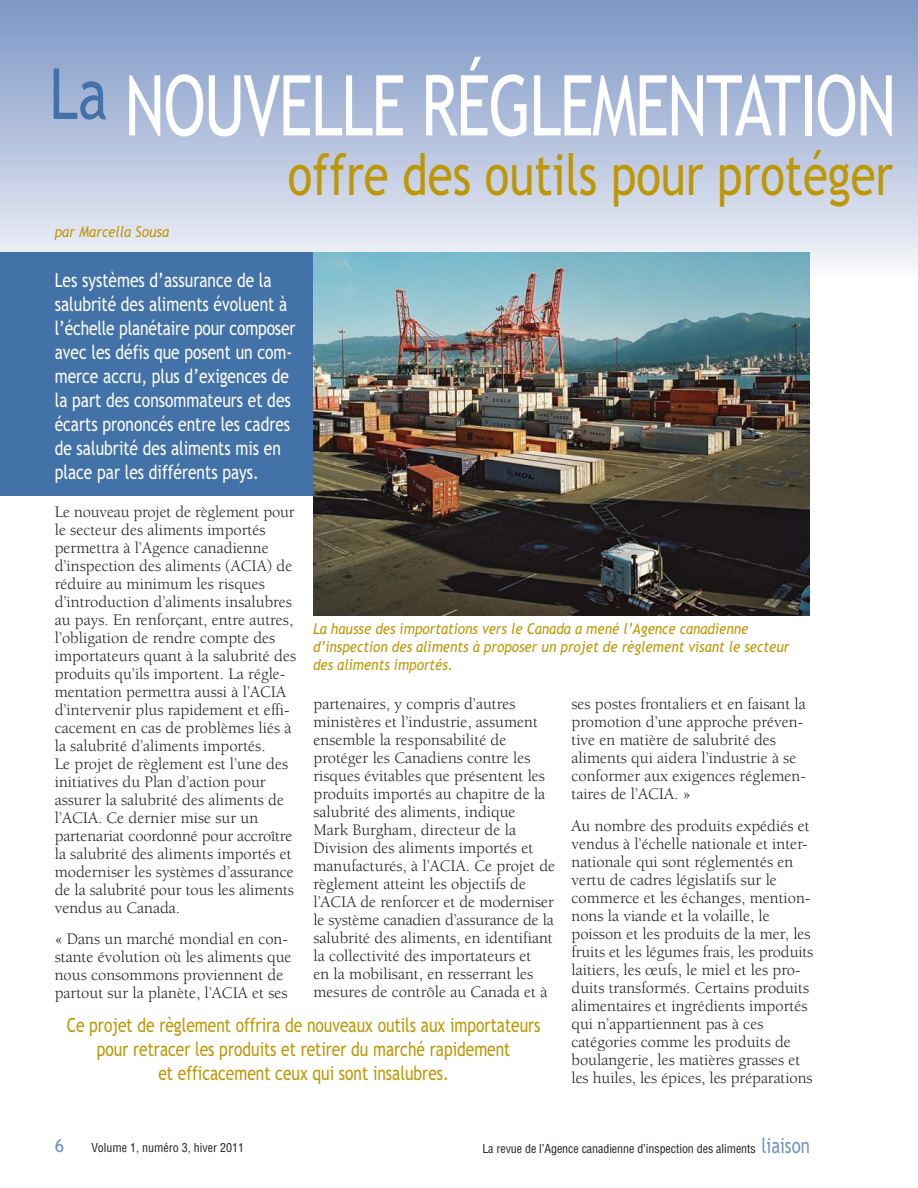
<style>
.page{position:relative;width:918px;height:1188px;background:#fff}
.page>*{position:absolute;margin:0;border:0;box-sizing:border-box;transform-origin:0 0}
.t1{font:84px "Trebuchet MS";letter-spacing:-.025em;color:#fff;scale:.75 1}
.t2{font:57px "Trebuchet MS";color:#bd9705;scale:.8 1}
.t3{font:19.5px/24px "Trebuchet MS";color:#fff;scale:.8 1}
.t4{font:19.5px/24px "Trebuchet MS";color:#bd9705;text-align:center;scale:.8 1}
.t5{font:18px "Trebuchet MS";color:#7592c1}
.t6{font:16.5px/18px "Berkeley";color:#231f20}
.t7{font:italic 15px/18px "Trebuchet MS";color:#bd9705;scale:.9 1}
.t8{font:condensed 12px "Helvetica";letter-spacing:-.005em;color:#231f20}
.s1{font-family:"Trebuchet MS";font-stretch:normal;font-size:21px;color:#7592c1}
</style>
<div class="page">
<div style="left:0;top:0;width:918px;height:278px;background:linear-gradient(to bottom,#7b95c4,#f2f2f8)"></div>
<div style="left:0;top:253px;width:315px;height:243px;background:#4272a7"></div>
<img style="left:314px;top:252px;width:496px;height:364px">
<h1 class="t1" style="left:49px;top:73px;width:1131px"><sup>La</sup> NOUVELLE RÉGLEMENTATION</h1>
<p class="t7" style="left:55px;top:224px;width:129px">par Marcella Sousa</p>
<h2 class="t2" style="left:288px;top:153px;width:758px">offre des outils pour protéger</h2>
<p class="t3" style="left:55px;top:270px;width:302px">Les systèmes d’assurance de la salubrité des aliments évoluent à l’échelle planétaire pour composer avec les défis que posent un com&shy;merce accru, plus d’exigences de la part des consommateurs et des écarts prononcés entre les cadres de salubrité des aliments mis en place par les différents pays.</p>
<p class="t6" style="left:55px;top:504px;width:243px">Le nouveau projet de règlement pour le secteur des aliments importés permettra à l’Agence canadienne d’inspection des aliments (ACIA) de réduire au minimum les risques d’introduction d’aliments insalubres au pays. En renforçant, entre autres, l’obligation de rendre compte des importateurs quant à la salubrité des produits qu’ils importent. La régle&shy;mentation permettra aussi à l’ACIA d’intervenir plus rapidement et effi&shy;cacement en cas de problèmes liés à la salubrité d’aliments importés.<br>Le projet de règlement est l’une des initiatives du Plan d’action pour assurer la salubrité des aliments de l’ACIA. Ce dernier mise sur un partenariat coordonné pour accroître la salubrité des aliments importés et moderniser les systèmes d’assurance de la salubrité pour tous les aliments vendus au Canada.</p>
<p class="t6" style="left:55px;top:932px;width:238px">« Dans un marché mondial en con&shy;stante évolution où les aliments que nous consommons proviennent de partout sur la planète, l’ACIA et ses</p>
<p class="t7" style="left:313px;top:621px;width:531px">La hausse des importations vers le Canada a mené l’Agence canadienne d’inspection des aliments à proposer un projet de règlement visant le secteur des aliments importés.</p>
<p class="t6" style="left:314px;top:696px;width:243px">partenaires, y compris d’autres ministères et l’industrie, assument ensemble la responsabilité de protéger les Canadiens contre les risques évitables que présentent les produits importés au chapitre de la salubrité des aliments, indique<br>Mark Burgham, directeur de la Division des aliments importés et manufacturés, à l’ACIA. Ce projet de règlement atteint les objectifs de l’ACIA de renforcer et de moderniser le système canadien d’assurance de la salubrité des aliments, en identifiant la collectivité des importateurs et<br>en la mobilisant, en resserrant les mesures de contrôle au Canada et à</p>
<p class="t6" style="left:572px;top:696px;width:236px">ses postes frontaliers et en faisant la promotion d’une approche préven&shy;tive en matière de salubrité des aliments qui aidera l’industrie à se conformer aux exigences réglemen&shy;taires de l’ACIA. »</p>
<p class="t6" style="left:572px;top:818px;width:243px">Au nombre des produits expédiés et vendus à l’échelle nationale et inter&shy;nationale qui sont réglementés en vertu de cadres législatifs sur le commerce et les échanges, mention&shy;nons la viande et la volaille, le poisson et les produits de la mer, les fruits et les légumes frais, les produits laitiers, les œufs, le miel et les pro&shy;duits transformés. Certains produits alimentaires et ingrédients importés qui n’appartiennent pas à ces catégories comme les produits de boulangerie, les matières grasses et les huiles, les épices, les préparations</p>
<p class="t4" style="left:67px;top:1015px;width:594px">Ce projet de règlement offrira de nouveaux outils aux importateurs pour retracer les produits et retirer du marché rapidement<br>et efficacement ceux qui sont insalubres.</p>
<p class="t5" style="left:55px;top:1139px;width:11px">6</p>
<p class="t8" style="left:91px;top:1143px;width:154px">Volume 1, numéro 3, hiver 2011</p>
<p class="t8" style="left:482px;top:1144px;width:329px">La revue de l’Agence canadienne d’inspection des aliments <span class="s1">liaison</span></p>
</div>
